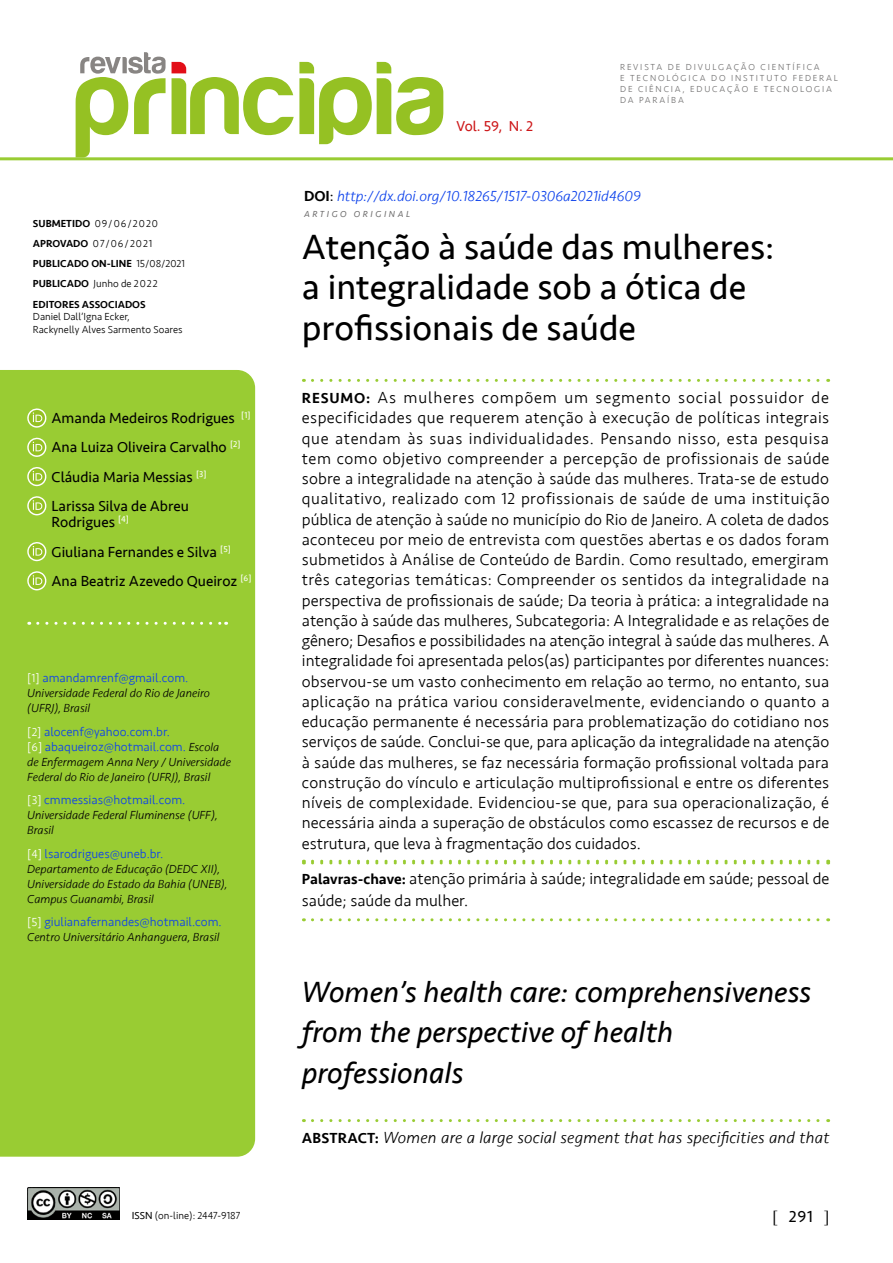
<style>
.page{position:relative;width:893px;height:1263px;background:#fff}
.page>*{position:absolute;margin:0;border:0;box-sizing:border-box;transform-origin:0 0}
.t1{font:36px/40.5px "Seravek";color:#000}
.t2{font:italic 30px/40.5px "Seravek";color:#000}
.t3{font:300 16.5px/20.2px "Seravek";color:#000;text-align:justify}
.t4{font:italic 300 16.5px "Seravek";letter-spacing:.01em;color:#000}
.t5{font:16.5px "Seravek";color:#000}
.t6{font:15px/29.2px "Seravek";color:#000}
.t7{font:italic 300 15px "Seravek";color:#0d42eb}
.t8{font:14.7px "Seravek";color:#cd1719}
.t9{font:300 12.75px/15px "Seravek";color:#0d42eb}
.t10{font:italic 300 12px/15px "Seravek";color:#000}
.t11{font:500 10.5px/20.2px "Seravek";color:#000}
.t12{font:300 10.5px/12.6px "Seravek";color:#000}
.t13{font:300 9px/10.8px "Seravek";letter-spacing:.2em;color:#706f6f}
.t14{font:italic 9px "Seravek";letter-spacing:.285em;color:#706f6f}
.s1{font-weight:300}
.s2{font-size:12px;color:#fff}
.s3{font-style:italic;font-size:12px;color:#000}
.s4{font-weight:500;font-style:normal;color:#000}
.s5{font-weight:400;font-style:normal;color:#000}
.s6{font-weight:500;font-size:15px}
.s7{font-weight:500;font-style:normal;font-size:15px}
.s8{font-weight:400}
.s9{font-family:"Times New Roman"}
</style>
<div class="page">
<div style="left:0;top:370px;width:255px;height:787px;background:#9c3"></div>
<svg style="left:172px;top:62px;width:271px;height:82px"></svg>
<svg style="left:76px;top:52px;width:90px;height:105px"></svg>
<img style="left:28px;top:1187px;width:91px;height:32px">
<svg style="left:312px;top:379px;width:517px;height:3px"></svg>
<svg style="left:312px;top:860px;width:517px;height:4px"></svg>
<svg style="left:312px;top:918px;width:517px;height:3px"></svg>
<svg style="left:312px;top:1119px;width:517px;height:3px"></svg>
<svg style="left:27px;top:408px;width:20px;height:21px"></svg>
<svg style="left:27px;top:438px;width:20px;height:20px"></svg>
<svg style="left:27px;top:467px;width:20px;height:20px"></svg>
<svg style="left:27px;top:496px;width:20px;height:20px"></svg>
<svg style="left:27px;top:542px;width:20px;height:20px"></svg>
<svg style="left:27px;top:571px;width:20px;height:20px"></svg>
<svg style="left:38px;top:622px;width:189px;height:3px"></svg>
<hr style="left:0;top:157px;width:893px;height:3px;background:#9c3">
<p class="t11" style="left:33px;top:213px;width:153px">SUBMETIDO <span class="s1">09/06/2020<br></span>APROVADO <span class="s1">07/06/2021<br></span>PUBLICADO ON-LINE <span class="s1">15/08/2021<br></span>PUBLICADO <span class="s1">Junho de 2022<br></span>EDITORES ASSOCIADOS</p>
<p class="t12" style="left:33px;top:311px;width:151px">Daniel Dall’Igna Ecker,<br>Rackynelly Alves Sarmento Soares</p>
<p class="t6" style="left:52px;top:403px;width:201px">Amanda Medeiros Rodrigues <sup>[1]<br></sup>Ana Luiza Oliveira Carvalho <sup>[2]<br></sup>Cláudia Maria Messias <sup>[3]<br></sup>Larissa Silva de Abreu</p>
<p class="t6" style="left:52px;top:508px;width:202px">Rodrigues <sup>[4]<br></sup>Giuliana Fernandes e Silva <sup>[5]<br></sup>Ana Beatriz Azevedo Queiroz <sup>[6]</sup></p>
<p class="t9" style="left:27px;top:671px;width:163px"><span class="s2">[1]</span> amandamrenf@gmail.com.</p>
<p class="t10" style="left:27px;top:686px;width:184px">Universidade Federal do Rio de Janeiro (UFRJ), Brasil</p>
<p class="t9" style="left:27px;top:724px;width:193px"><span class="s2">[2]</span> alocenf@yahoo.com.br.<br><span class="s2">[6]</span> abaqueiroz@hotmail.com. <span class="s3">Escola</span></p>
<p class="t10" style="left:27px;top:755px;width:205px">de Enfermagem Anna Nery / Universidade<br>Federal do Rio de Janeiro (UFRJ), Brasil</p>
<p class="t9" style="left:27px;top:793px;width:160px"><span class="s2">[3]</span> cmmessias@hotmail.com.</p>
<p class="t10" style="left:27px;top:808px;width:192px">Universidade Federal Fluminense (UFF),<br>Brasil</p>
<p class="t9" style="left:27px;top:846px;width:138px"><span class="s2">[4]</span> lsarodrigues@uneb.br.</p>
<p class="t10" style="left:27px;top:862px;width:202px">Departamento de Educação (DEDC XII),<br>Universidade do Estado da Bahia (UNEB),<br>Campus Guanambi, Brasil</p>
<p class="t9" style="left:27px;top:915px;width:196px"><span class="s2">[5]</span> giulianafernandes@hotmail.com.</p>
<p class="t10" style="left:27px;top:930px;width:194px">Centro Universitário Anhanguera, Brasil</p>
<p class="t8" style="left:456px;top:115px;width:78px">Vol. 59, N. 2</p>
<p class="t13" style="left:620px;top:62px;width:219px">REVISTA DE DIVULGAÇÃO CIENTÍFICA<br>E TECNOLÓGICA DO INSTITUTO FEDERAL<br>DE CIÊNCIA, EDUCAÇÃO E TECNOLOGIA<br>DA PARAÍBA</p>
<p class="t7" style="left:304px;top:187px;width:338px"><span class="s4">DOI</span><span class="s5">:</span> http://dx.doi.org/10.18265/1517-0306a2021id4609</p>
<h1 class="t1" style="left:302px;top:226px;width:474px">Atenção à saúde das mulheres: a integralidade sob a ótica de profissionais de saúde</h1>
<p class="t14" style="left:304px;top:207px;width:108px">ARTIGO ORIGINAL</p>
<p class="t3" style="left:302px;top:388px;width:529px"><span class="s6">RESUMO:</span> As mulheres compõem um segmento social possuidor de especificidades que requerem atenção à execução de políticas integrais que atendam às suas individualidades. Pensando nisso, esta pesquisa tem como objetivo compreender a percepção de profissionais de saúde sobre a integralidade na atenção à saúde das mulheres. Trata-se de estudo qualitativo, realizado com 12 profissionais de saúde de uma instituição pública de atenção à saúde no município do Rio de Janeiro. A coleta de dados aconteceu por meio de entrevista com questões abertas e os dados foram submetidos à Análise de Conteúdo de Bardin. Como resultado, emergiram três categorias temáticas: Compreender os sentidos da integralidade na perspectiva de profissionais de saúde; Da teoria à prática: a integralidade na atenção à saúde das mulheres, Subcategoria: A Integralidade e as relações de gênero; Desafios e possibilidades na atenção integral à saúde das mulheres. A integralidade foi apresentada pelos(as) participantes por diferentes nuances: observou-se um vasto conhecimento em relação ao termo, no entanto, sua aplicação na prática variou consideravelmente, evidenciando o quanto a educação permanente é necessária para problematização do cotidiano nos serviços de saúde. Conclui-se que, para aplicação da integralidade na atenção à saúde das mulheres, se faz necessária formação profissional voltada para construção do vínculo e articulação multiprofissional e entre os diferentes níveis de complexidade. Evidenciou-se que, para sua operacionalização, é necessária ainda a superação de obstáculos como escassez de recursos e de estrutura, que leva à fragmentação dos cuidados.</p>
<p class="t3" style="left:302px;top:868px;width:529px;line-height:21.6px"><span class="s6">Palavras-chave:</span> atenção primária à saúde; integralidade em saúde; pessoal de saúde; saúde da mulher.</p>
<h2 class="t2" style="left:302px;top:971px;width:511px">Women’s health care: comprehensiveness from the perspective of health professionals</h2>
<p class="t4" style="left:302px;top:1128px;width:529px"><span class="s7">ABSTRACT:</span> Women are a large social segment that has specificities and that</p>
<p class="t12" style="left:132px;top:1210px;width:110px"><span class="s8">ISSN</span> (on-line): 2447-9187</p>
<p class="t5" style="left:773px;top:1204px;width:58px"><span class="s9">[</span> 291 <span class="s9">]</span></p>
</div>
